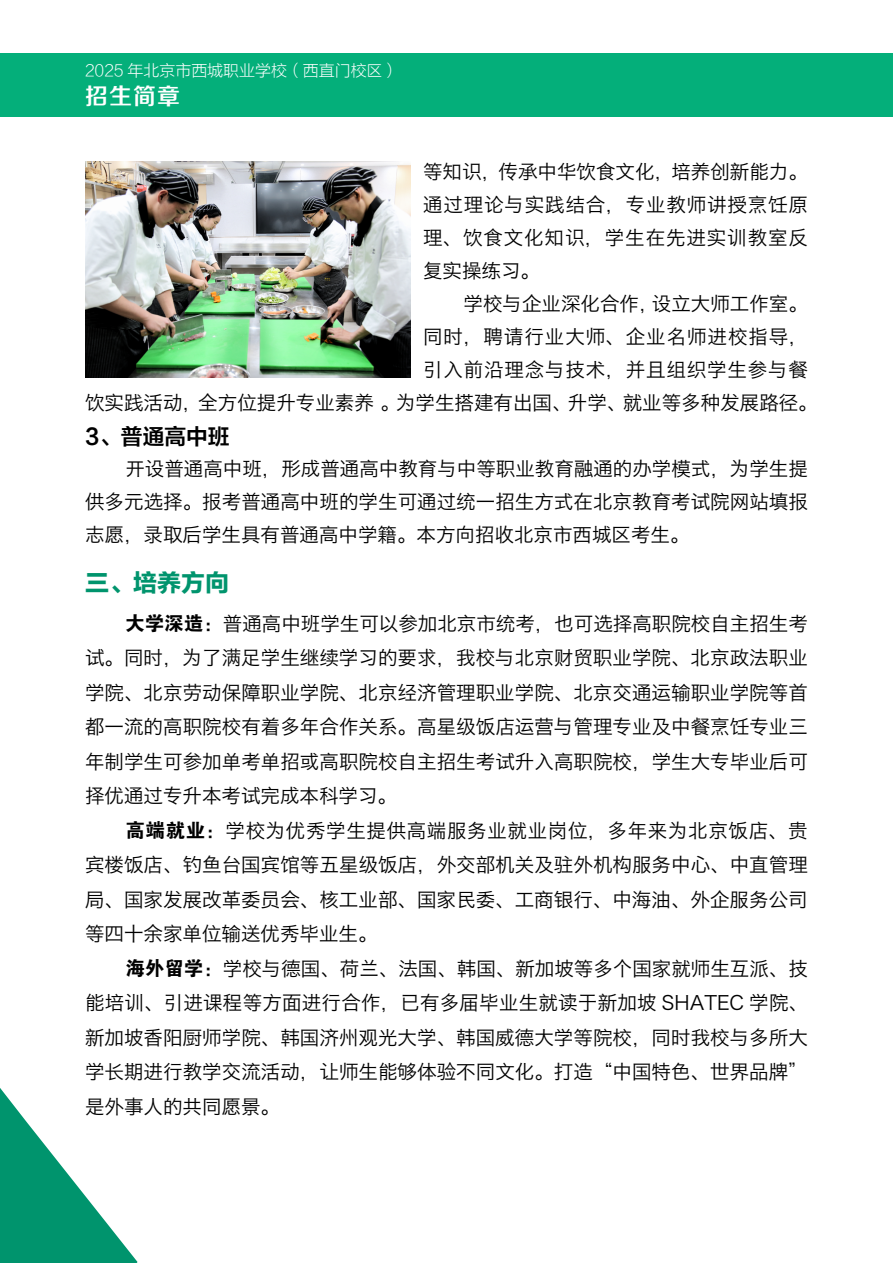
<style>
.page{position:relative;width:893px;height:1263px;background:#fff}
.page>*{position:absolute;margin:0;border:0;box-sizing:border-box;transform-origin:0 0}
.t1{font:24px "FZLTDHK GBK1 0";color:#00946d}
.t2{font:22.95px "FZZZHONGJW GB1 0";color:#fff}
.t3{font:21.75px "FZLTZCHK GBK1 0";color:#000}
.t4{font:19.5px/34.5px "Hiragino Sans GB W3";color:#000;text-align:justify}
.t5{font:19.5px "Hiragino Sans GB W3";letter-spacing:.05em;color:#000}
.t6{font:19.5px "Hiragino Sans GB W3";letter-spacing:.045em;color:#000}
.t7{font:15.9px "FZLTKHK GBK1 0";color:#fff}
.s1{font-family:"FZDHTJW GB1 0"}
</style>
<div class="page">
<div style="left:0;top:53px;width:893px;height:64px;background:#04af7a"></div>
<svg style="left:0;top:1088px;width:138px;height:175px"></svg>
<img style="left:85px;top:162px;width:325px;height:215px">
<p class="t7" style="left:85px;top:62px;width:315px">2025 年北京市西城职业学校（西直门校区）</p>
<p class="t2" style="left:85px;top:84px;width:96px">招生简章</p>
<p class="t4" style="left:423px;top:155px;width:386px;line-height:33px">等知识，传承中华饮食文化，培养创新能力。通过理论与实践结合，专业教师讲授烹饪原理、饮食文化知识，学生在先进实训教室反复实操练习。</p>
<p class="t4" style="left:463px;top:286px;width:346px">学校与企业深化合作，设立大师工作室。</p>
<p class="t5" style="left:423px;top:324px;width:386px">同时，聘请行业大师、企业名师进校指导，</p>
<p class="t6" style="left:423px;top:357px;width:386px">引入前沿理念与技术，并且组织学生参与餐</p>
<p class="t4" style="left:85px;top:385px;width:734px">饮实践活动，全方位提升专业素养 。为学生搭建有出国、升学、就业等多种发展路径。</p>
<p class="t3" style="left:85px;top:425px;width:146px">3、普通高中班</p>
<p class="t4" style="left:85px;top:452px;width:724px;line-height:33px;text-indent:40px">开设普通高中班，形成普通高中教育与中等职业教育融通的办学模式，为学生提供多元选择。报考普通高中班的学生可通过统一招生方式在北京教育考试院网站填报志愿，录取后学生具有普通高中学籍。本方向招收北京市西城区考生。</p>
<p class="t1" style="left:85px;top:569px;width:145px">三、培养方向</p>
<p class="t4" style="left:85px;top:606px;width:724px;text-indent:40px"><span class="s1">大学深造：</span>普通高中班学生可以参加北京市统考，也可选择高职院校自主招生考试。同时，为了满足学生继续学习的要求，我校与北京财贸职业学院、北京政法职业学院、北京劳动保障职业学院、北京经济管理职业学院、北京交通运输职业学院等首都一流的高职院校有着多年合作关系。高星级饭店运营与管理专业及中餐烹饪专业三年制学生可参加单考单招或高职院校自主招生考试升入高职院校，学生大专毕业后可择优通过专升本考试完成本科学习。</p>
<p class="t4" style="left:85px;top:813px;width:724px;text-indent:40px"><span class="s1">高端就业：</span>学校为优秀学生提供高端服务业就业岗位，多年来为北京饭店、贵宾楼饭店、钓鱼台国宾馆等五星级饭店，外交部机关及驻外机构服务中心、中直管理局、国家发展改革委员会、核工业部、国家民委、工商银行、中海油、外企服务公司等四十余家单位输送优秀毕业生。</p>
<p class="t4" style="left:85px;top:951px;width:724px;text-indent:40px"><span class="s1">海外留学：</span>学校与德国、荷兰、法国、韩国、新加坡等多个国家就师生互派、技能培训、引进课程等方面进行合作，已有多届毕业生就读于新加坡 SHATEC 学院、新加坡香阳厨师学院、韩国济州观光大学、韩国威德大学等院校，同时我校与多所大学长期进行教学交流活动，让师生能够体验不同文化。打造“中国特色、世界品牌”是外事人的共同愿景。</p>
</div>
